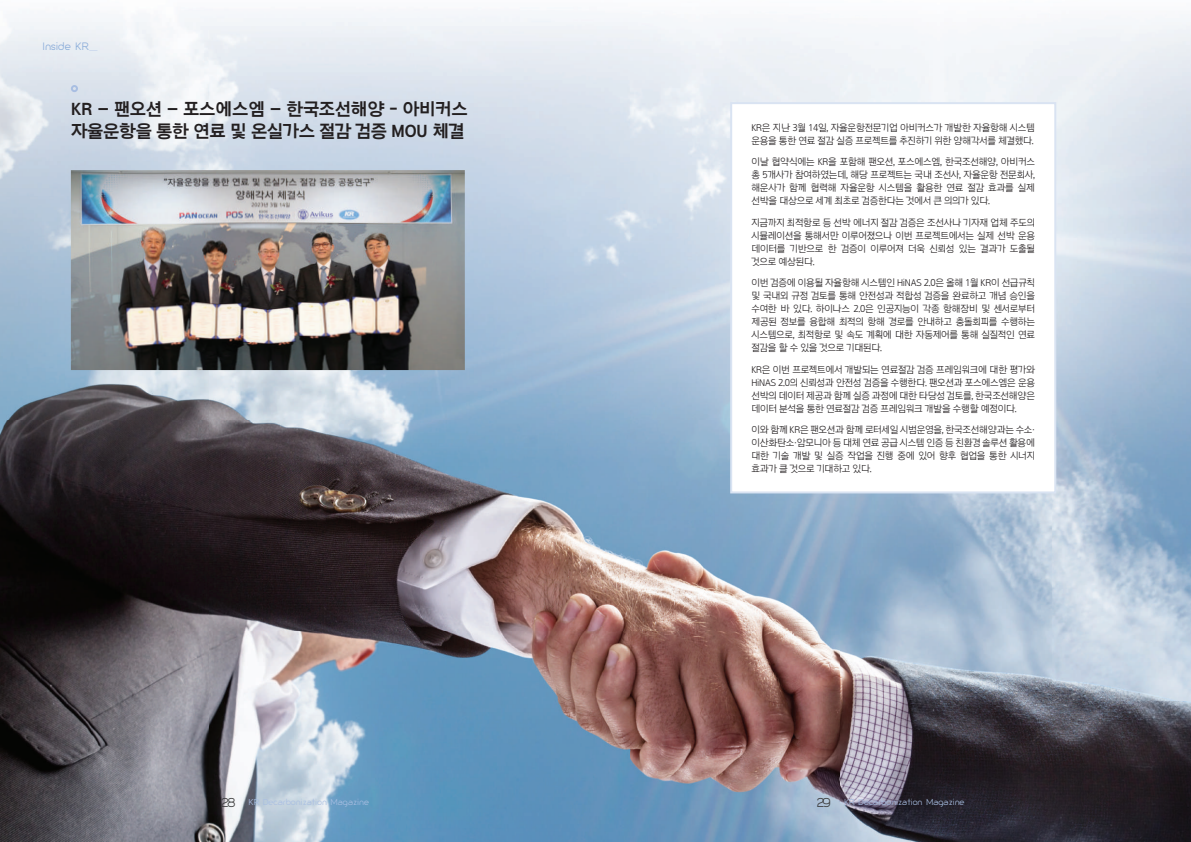
<style>
.page{position:relative;width:1191px;height:842px;background:#fff}
.page>*{position:absolute;margin:0;border:0;box-sizing:border-box;transform-origin:0 0}
.t1{font:18px/22px "Arita dotum Bold OTF";letter-spacing:-.025em;color:#231f20}
.t2{font:10px/13px "Arita dotum Medium OTF";letter-spacing:-.025em;color:#231f20;text-align:justify;scale:.95 1}
.t3{font:10px "Giorgio";color:#88abd9}
.t4{font:8px "Giorgio";color:#a8bee2}
.s1{color:#c7d5ec}
.s2{font-size:12px;color:#3e3e3f}
</style>
<div class="page">
<img style="left:0;top:10px;width:1191px;height:832px">
<img style="left:71px;top:170px;width:394px;height:200px">
<div style="left:71px;top:85px;width:7px;height:7px;border:2px solid #a8bee2;border-radius:50%"></div>
<div style="left:730px;top:102px;width:326px;height:391px;background:#fff;border:2px solid #d9e3f2"></div>
<p class="t3" style="left:43px;top:40px;width:57px">Inside KR<span class="s1">_</span></p>
<h1 class="t1" style="left:71px;top:98px;width:398px">KR – 팬오션 – 포스에스엠 – 한국조선해양 - 아비커스 자율운항을 통한 연료 및 온실가스 절감 검증 MOU 체결</h1>
<p class="t2" style="left:751px;top:121px;width:300px">KR은 지난 3월 14일, 자율운항전문기업 아비커스가 개발한 자율항해 시스템 운용을 통한 연료 절감 실증 프로젝트를 추진하기 위한 양해각서를 체결했다.</p>
<p class="t2" style="left:751px;top:155px;width:300px">이날 협약식에는 KR을 포함해 팬오션, 포스에스엠, 한국조선해양, 아비커스 총 5개사가 참여하였는데, 해당 프로젝트는 국내 조선사, 자율운항 전문회사, 해운사가 함께 협력해 자율운항 시스템을 활용한 연료 절감 효과를 실제 선박을 대상으로 세계 최초로 검증한다는 것에서 큰 의의가 있다.</p>
<p class="t2" style="left:751px;top:216px;width:300px">지금까지 최적항로 등 선박 에너지 절감 검증은 조선사나 기자재 업체 주도의 시뮬레이션을 통해서만 이루어졌으나 이번 프로젝트에서는 실제 선박 운용 데이터를 기반으로 한 검증이 이루어져 더욱 신뢰성 있는 결과가 도출될 것으로 예상된다.</p>
<p class="t2" style="left:751px;top:276px;width:300px">이번 검증에 이용될 자율항해 시스템인 HiNAS 2.0은 올해 1월 KR이 선급규칙 및 국내외 규정 검토를 통해 안전성과 적합성 검증을 완료하고 개념 승인을 수여한 바 있다. 하이나스 2.0은 인공지능이 각종 항해장비 및 센서로부터 제공된 정보를 융합해 최적의 항해 경로를 안내하고 충돌회피를 수행하는 시스템으로, 최적항로 및 속도 계획에 대한 자동제어를 통해 실질적인 연료 절감을 할 수 있을 것으로 기대된다.</p>
<p class="t2" style="left:751px;top:363px;width:300px">KR은 이번 프로젝트에서 개발되는 연료절감 검증 프레임워크에 대한 평가와 HiNAS 2.0의 신뢰성과 안전성 검증을 수행한다. 팬오션과 포스에스엠은 운용 선박의 데이터 제공과 함께 실증 과정에 대한 타당성 검토를, 한국조선해양은 데이터 분석을 통한 연료절감 검증 프레임워크 개발을 수행할 예정이다.</p>
<p class="t2" style="left:751px;top:423px;width:300px">이와 함께 KR은 팬오션과 함께 로터세일 시범운영을, 한국조선해양과는 수소· 이산화탄소·암모니아 등 대체 연료 공급 시스템 인증 등 친환경 솔루션 활용에 대한 기술 개발 및 실증 작업을 진행 중에 있어 향후 협업을 통한 시너지 효과가 클 것으로 기대하고 있다.</p>
<p class="t4" style="left:221px;top:797px;width:149px"><span class="s2">28</span> KR Decarbonization Magazine</p>
<p class="t4" style="left:816px;top:797px;width:149px"><span class="s2">29</span> KR Decarbonization Magazine</p>
</div>
